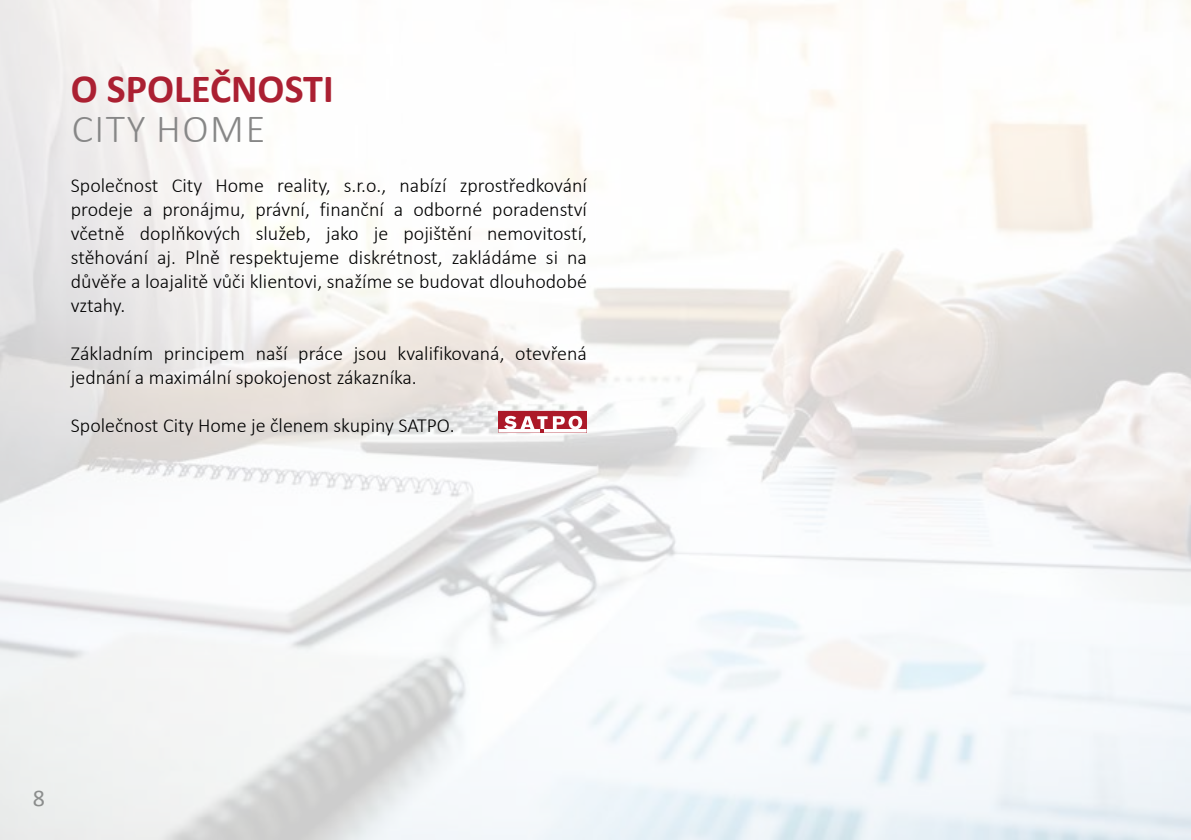
<style>
.page{position:relative;width:1191px;height:840px;background:#fff}
.page>*{position:absolute;margin:0;border:0;box-sizing:border-box;transform-origin:0 0}
.t1{font:700 40px "Calibri";color:#ab2032}
.t2{font:300 40px "Calibri";letter-spacing:.04em;color:#878787}
.t3{font:24px "Calibri";color:#878787}
.t4{font:300 20px/24px "Calibri";color:#000;text-align:justify}
</style>
<div class="page">
<svg style="left:498px;top:410px;width:89px;height:23px"></svg>
<h1 class="t1" style="left:71px;top:60px;width:264px">O SPOLEČNOSTI</h1>
<h1 class="t2" style="left:72px;top:104px;width:195px">CITY HOME</h1>
<p class="t4" style="left:71px;top:173px;width:517px">Společnost City Home reality, s.r.o., nabízí zprostředkování prodeje a pronájmu, právní, finanční a odborné poradenství včetně doplňkových služeb, jako je pojištění nemovitostí, stěhování aj. Plně respektujeme diskrétnost, zakládáme si na důvěře a loajalitě vůči klientovi, snažíme se budovat dlouhodobé vztahy.</p>
<p class="t4" style="left:71px;top:341px;width:517px">Základním principem naší práce jsou kvalifikovaná, otevřená jednání a maximální spokojenost zákazníka.</p>
<p class="t4" style="left:71px;top:413px;width:385px">Společnost City Home je členem skupiny SATPO.</p>
<p class="t3" style="left:33px;top:782px;width:14px">8</p>
</div>
